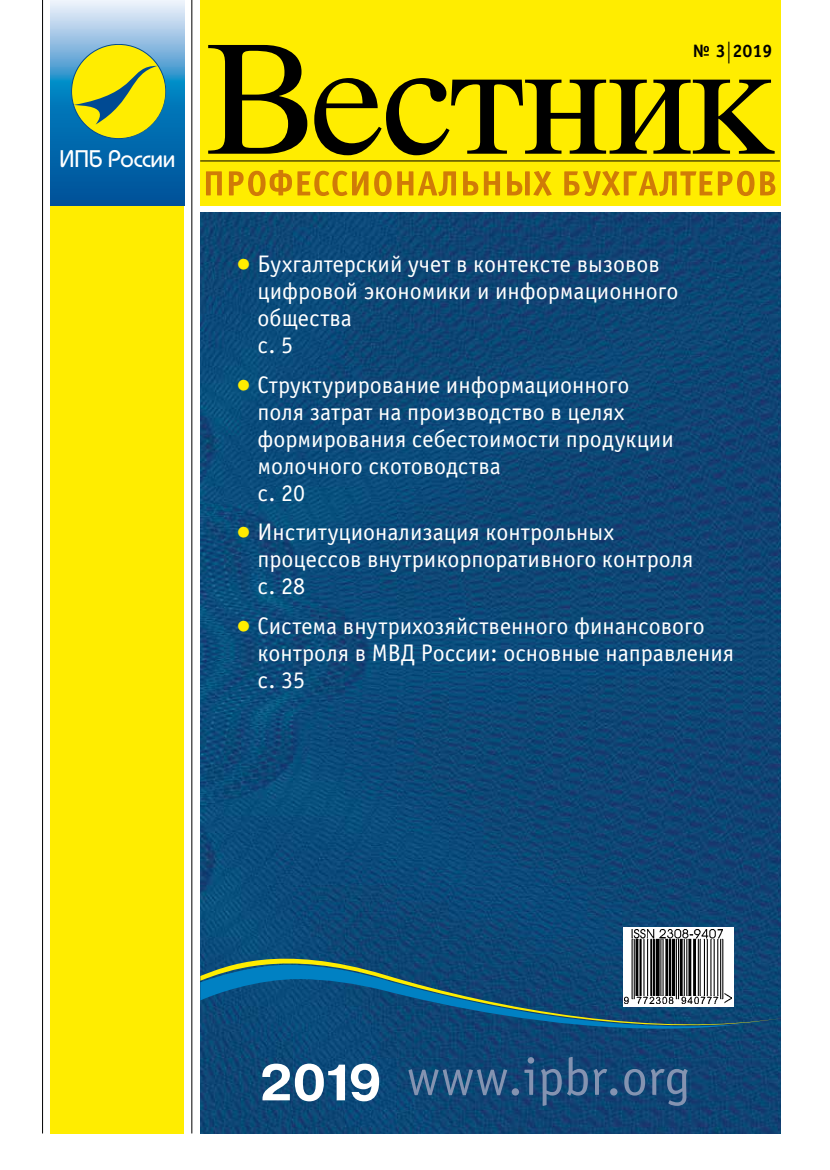
<style>
.page{position:relative;width:830px;height:1170px;background:#fff}
.page>*{position:absolute;margin:0;border:0;box-sizing:border-box;transform-origin:0 0}
.t1{font:52.5px "Officina Sans Book ITC";color:#8493b1}
.t2{font:700 51px "Pragmatica C";color:#fff}
.t3{font:24px/27px "Officina Sans Book ITC";color:#fff}
.t4{font:24px "Bauhaus Medium C";letter-spacing:-.005em;color:#fff}
.t5{font:18px "Officina Sans Bold ITC";color:#000}
.s1{font-size:21.75px}
.s2{font-size:30px;color:#ffed00}
</style>
<div class="page">
<hr style="left:42px;top:0;width:1px;height:1133px;background:#000">
<div style="left:50px;top:190px;width:133px;height:943px;background:#ffed00"></div>
<svg style="left:50px;top:0;width:134px;height:206px;background:#448dc1"></svg>
<svg style="left:71px;top:44px;width:95px;height:95px;background:#b6c53b"></svg>
<hr style="left:191px;top:0;width:1px;height:1133px;background:#000">
<img style="left:200px;top:212px;width:579px;height:921px">
<div style="left:200px;top:0;width:580px;height:206px;background:#ffed00"></div>
<svg style="left:208px;top:45px;width:566px;height:110px"></svg>
<svg style="left:206px;top:170px;width:569px;height:26px"></svg>
<hr style="left:200px;top:161px;width:579px;height:1px;background:#000">
<div style="left:622px;top:927px;width:111px;height:79px;background:#fff"></div>
<img style="left:631px;top:929px;width:93px;height:29px">
<svg style="left:200px;top:958px;width:579px;height:70px;background:#275e7e"></svg>
<p class="t4" style="left:59px;top:145px;width:117px">ИПБ России</p>
<p class="t5" style="left:692px;top:38px;width:81px">№ 3<span class="s1">|</span>2019</p>
<p class="t3" style="left:257px;top:249px;width:422px;text-indent:-21px"><span class="s2">•</span> Бухгалтерский учет в контексте вызовов цифровой экономики и информационного общества<br>с. 5</p>
<p class="t3" style="left:257px;top:370px;width:417px;text-indent:-21px"><span class="s2">•</span> Структурирование информационного поля затрат на производство в целях формирования себестоимости продукции молочного скотоводства<br>с. 20</p>
<p class="t3" style="left:257px;top:518px;width:437px;text-indent:-21px"><span class="s2">•</span> Институционализация контрольных процессов внутрикорпоративного контроля с. 28</p>
<p class="t3" style="left:257px;top:611px;width:478px;text-indent:-21px"><span class="s2">•</span> Система внутрихозяйственного финансового контроля в МВД России: основные направления с. 35</p>
<h2 class="t2" style="left:259px;top:1054px;width:123px">2019</h2>
<h1 class="t1" style="left:407px;top:1042px;width:285px">www.ipbr.org</h1>
</div>
